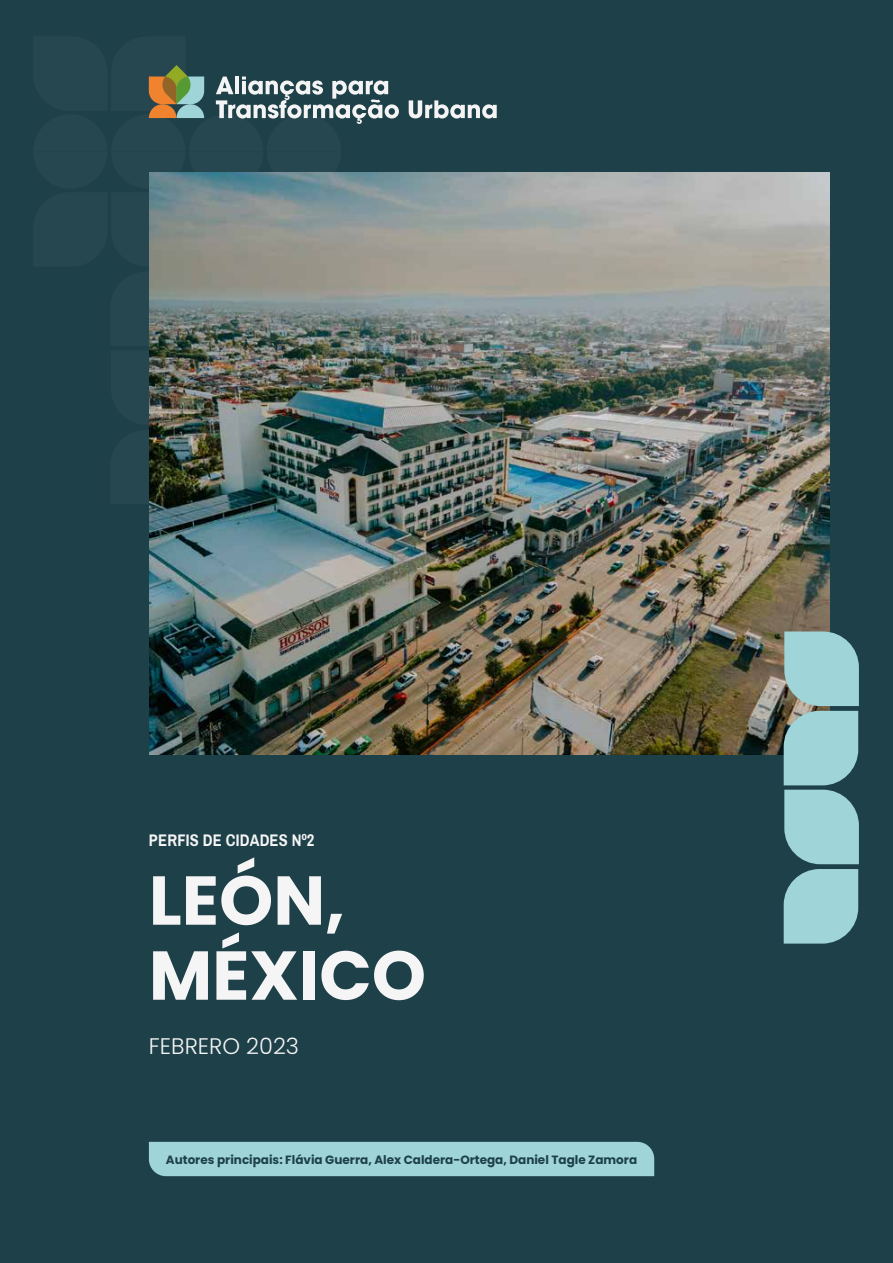
<style>
.page{position:relative;width:893px;height:1263px;background:#1e4049}
.page>*{position:absolute;margin:0;border:0;box-sizing:border-box;transform-origin:0 0}
.t1{font:700 69px/75px "Poppins";color:#f5f5f5}
.t2{font:300 22.5px "Poppins";color:#f5f5f5}
.t3{font:700 18px "Pragati Narrow";letter-spacing:.01em;color:#f5f5f5}
.t4{font:700 12px "Poppins";color:#1e4049}
</style>
<div class="page">
<img style="left:149px;top:173px;width:680px;height:582px">
<svg style="left:784px;top:631px;width:75px;height:312px;background:#8fc0c3"></svg>
<div style="left:149px;top:1142px;width:505px;height:34px;background:#9fd5d9"></div>
<img style="left:148px;top:65px;width:251px;height:439px">
<svg style="left:409px;top:100px;width:88px;height:19px"></svg>
<h3 class="t3" style="left:149px;top:829px;width:167px">PERFIS DE CIDADES Nº2</h3>
<h1 class="t1" style="left:149px;top:863px;width:279px">LEÓN,<br>MÉXICO</h1>
<h2 class="t2" style="left:149px;top:1033px;width:152px">FEBRERO 2023</h2>
<p class="t4" style="left:166px;top:1153px;width:473px">Autores principais: Flávia Guerra, Alex Caldera-Ortega, Daniel Tagle Zamora</p>
</div>
